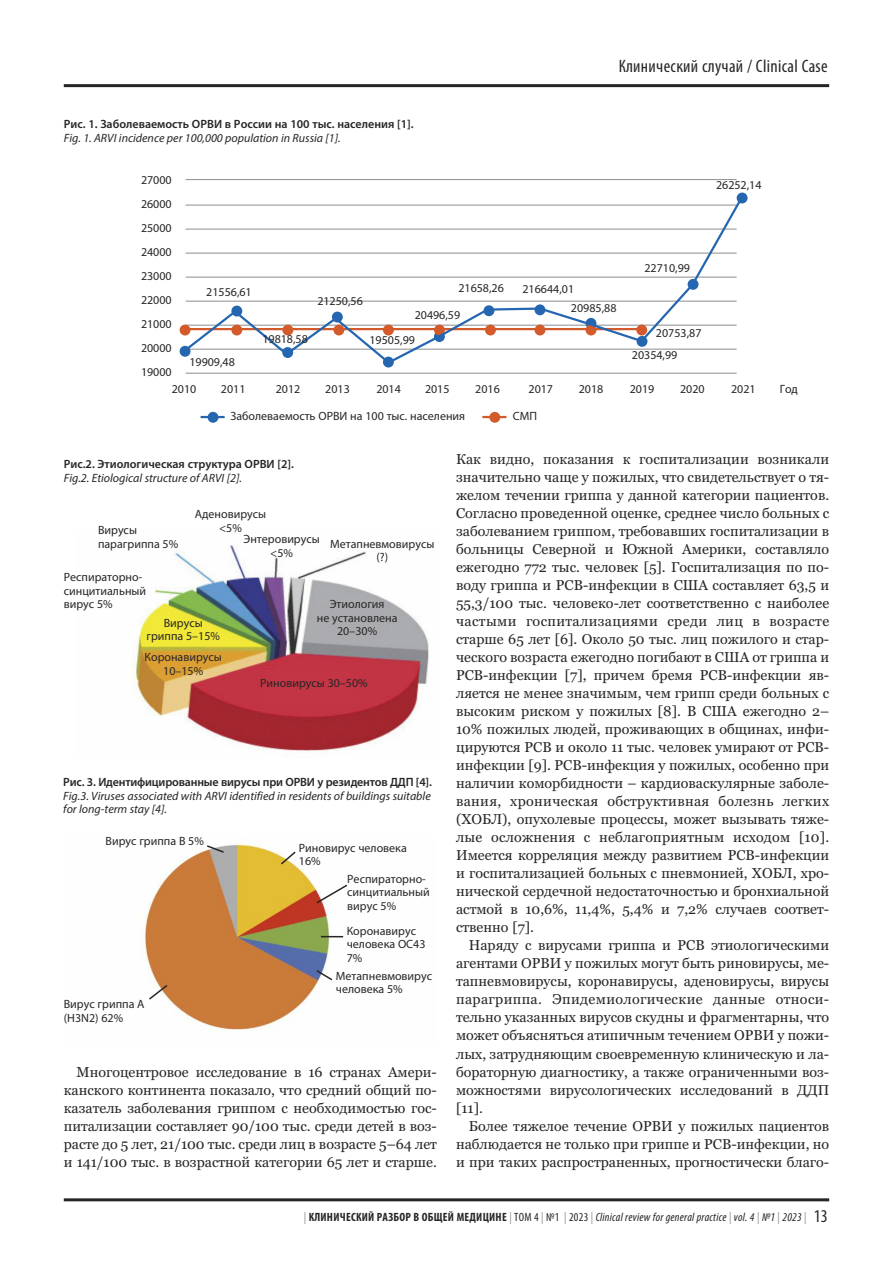
<style>
.page{position:relative;width:893px;height:1263px;background:#fff}
.page>*{position:absolute;margin:0;border:0;box-sizing:border-box;transform-origin:0 0}
.t1{font:condensed 18px "Myriad Pro";letter-spacing:.02em;color:#272526}
.t2{font:14.25px/18px "Georgia";color:#272526;text-align:justify}
.t3{font:12px/13.5px "Myriad Pro";color:#272526}
.t4{font:italic 12px/13.5px "Myriad Pro";color:#272526}
.t5{font:600 12px "Myriad Pro";color:#272526}
.t6{font:italic condensed 12px "Myriad Pro";letter-spacing:.02em;color:#272526}
.s1{font-style:normal;color:#939293}
.s2{font-weight:700;font-style:normal}
.s3{font-style:normal}
.s4{font-style:normal;font-size:18px}
</style>
<div class="page">
<hr style="left:64px;top:1198px;width:765px;height:3px;background:#272526">
<hr style="left:64px;top:84px;width:765px;height:3px;background:#272526">
<img style="left:134px;top:545px;width:295px;height:213px">
<hr style="left:186px;top:179px;width:551px;height:1px;background:#919397">
<hr style="left:186px;top:373px;width:551px;height:1px;background:#919397">
<img style="left:140px;top:839px;width:204px;height:192px">
<div style="left:208px;top:412px;width:10px;height:11px;background:#2566b0;border-radius:50%"></div>
<div style="left:383px;top:357px;width:11px;height:10px;background:#2566b0;border-radius:50%"></div>
<div style="left:737px;top:193px;width:11px;height:10px;background:#2566b0;border-radius:50%"></div>
<svg style="left:180px;top:195px;width:564px;height:170px"></svg>
<hr style="left:201px;top:416px;width:24px;height:2px;background:#2566b0">
<div style="left:489px;top:412px;width:11px;height:11px;background:#d35a2b;border-radius:50%"></div>
<hr style="left:482px;top:416px;width:24px;height:2px;background:#d35a2b">
<svg style="left:205px;top:844px;width:20px;height:10px"></svg>
<svg style="left:279px;top:850px;width:18px;height:16px"></svg>
<svg style="left:315px;top:883px;width:33px;height:22px"></svg>
<svg style="left:321px;top:936px;width:22px;height:1px"></svg>
<svg style="left:315px;top:969px;width:19px;height:13px"></svg>
<svg style="left:147px;top:983px;width:22px;height:18px"></svg>
<p class="t5" style="left:64px;top:120px;width:351px">Рис. 1. Заболеваемость ОРВИ в России на 100 тыс. населения [1].</p>
<p class="t4" style="left:64px;top:132px;width:279px">Fig. 1. ARVI incidence per 100,000 population in Russia [1].</p>
<p class="t1" style="left:619px;top:60px;width:211px">Клинический случай / Clinical Case</p>
<p class="t3" style="left:141px;top:169px;width:32px;line-height:24px;text-align:justify">27000<br>26000<br>25000<br>24000<br>23000<br>22000<br>21000<br>20000<br>19000</p>
<p class="t3" style="left:716px;top:179px;width:47px">26252,14</p>
<p class="t3" style="left:206px;top:286px;width:47px">21556,61</p>
<p class="t3" style="left:189px;top:356px;width:47px">19909,48</p>
<p class="t3" style="left:317px;top:295px;width:47px">21250,56</p>
<p class="t3" style="left:458px;top:283px;width:47px">21658,26</p>
<p class="t3" style="left:522px;top:283px;width:53px">216644,01</p>
<p class="t3" style="left:415px;top:309px;width:47px">20496,59</p>
<p class="t3" style="left:571px;top:303px;width:47px">20985,88</p>
<p class="t3" style="left:262px;top:333px;width:47px">19818,58</p>
<p class="t3" style="left:369px;top:335px;width:47px">19505,99</p>
<p class="t3" style="left:644px;top:262px;width:47px">22710,99</p>
<p class="t3" style="left:656px;top:327px;width:47px">20753,87</p>
<p class="t3" style="left:632px;top:350px;width:47px">20354,99</p>
<p class="t3" style="left:172px;top:383px;width:26px">2010</p>
<p class="t3" style="left:221px;top:383px;width:26px">2011</p>
<p class="t3" style="left:276px;top:383px;width:26px">2012</p>
<p class="t3" style="left:325px;top:383px;width:26px">2013</p>
<p class="t3" style="left:376px;top:383px;width:26px">2014</p>
<p class="t3" style="left:425px;top:383px;width:26px">2015</p>
<p class="t3" style="left:475px;top:383px;width:26px">2016</p>
<p class="t3" style="left:528px;top:383px;width:26px">2017</p>
<p class="t3" style="left:579px;top:383px;width:26px">2018</p>
<p class="t3" style="left:630px;top:383px;width:26px">2019</p>
<p class="t3" style="left:680px;top:383px;width:26px">2020</p>
<p class="t3" style="left:731px;top:383px;width:26px">2021</p>
<p class="t3" style="left:780px;top:383px;width:20px">Год</p>
<p class="t3" style="left:231px;top:410px;width:236px">Заболеваемость ОРВИ на 100 тыс. населения</p>
<p class="t3" style="left:513px;top:410px;width:26px">СМП</p>
<p class="t5" style="left:64px;top:460px;width:232px">Рис.2. Этиологическая структура ОРВИ [2].</p>
<p class="t4" style="left:64px;top:472px;width:180px">Fig.2. Etiological structure of ARVI [2].</p>
<p class="t3" style="left:195px;top:508px;width:73px;text-align:center">Аденовирусы &lt;5%</p>
<p class="t3" style="left:244px;top:533px;width:78px;text-align:center">Энтеровирусы &lt;5%</p>
<p class="t3" style="left:330px;top:538px;width:106px;text-align:center">Метапневмовирусы (?)</p>
<p class="t3" style="left:317px;top:598px;width:82px;text-align:center">Этиология<br>не установлена<br>20–30%</p>
<p class="t3" style="left:98px;top:525px;width:82px">Вирусы парагриппа 5%</p>
<p class="t3" style="left:64px;top:571px;width:84px">Респираторно&shy;синцитиальный вирус 5%</p>
<p class="t3" style="left:146px;top:617px;width:75px;text-align:center">Вирусы гриппа 5–15%</p>
<p class="t3" style="left:145px;top:651px;width:79px;text-align:center">Коронавирусы<br>10–15%</p>
<p class="t3" style="left:260px;top:678px;width:109px">Риновирусы 30–50%</p>
<p class="t5" style="left:63px;top:777px;width:370px">Рис. 3. Идентифицированные вирусы при ОРВИ у резидентов ДДП [4].</p>
<p class="t4" style="left:63px;top:790px;width:369px">Fig.3. Viruses associated with ARVI identified in residents of buildings suitable for long-term stay [4].</p>
<p class="t3" style="left:106px;top:835px;width:100px">Вирус гриппа В 5%</p>
<p class="t3" style="left:64px;top:998px;width:82px">Вирус гриппа А (H3N2) 62%</p>
<p class="t3" style="left:299px;top:842px;width:109px">Риновирус человека<br>16%</p>
<p class="t3" style="left:347px;top:873px;width:84px">Респираторно&shy;синцитиальный вирус 5%</p>
<p class="t3" style="left:347px;top:925px;width:80px">Коронавирус человека ОС43<br>7%</p>
<p class="t3" style="left:336px;top:970px;width:98px">Метапневмовирус человека 5%</p>
<p class="t2" style="left:64px;top:1062px;width:375px;text-indent:13px">Многоцентровое исследование в 16 странах Амери&shy;канского континента показало, что средний общий по&shy;казатель заболевания гриппом с необходимостью гос&shy;питализации составляет 90/100 тыс. среди детей в воз&shy;расте до 5 лет, 21/100 тыс. среди лиц в возрасте 5–64 лет и 141/100 тыс. в возрастной категории 65 лет и старше.</p>
<p class="t2" style="left:456px;top:450px;width:375px">Как видно, показания к госпитализации возникали значительно чаще у пожилых, что свидетельствует о тя&shy;желом течении гриппа у данной категории пациентов.<br>Согласно проведенной оценке, среднее число больных с заболеванием гриппом, требовавших госпитализации в больницы Северной и Южной Америки, составляло ежегодно 772 тыс. человек [5]. Госпитализация по по&shy;воду гриппа и РСВ-инфекции в США составляет 63,5 и 55,3/100 тыс. человеко-лет соответственно с наиболее частыми госпитализациями среди лиц в возрасте старше 65 лет [6]. Около 50 тыс. лиц пожилого и стар&shy;ческого возраста ежегодно погибают в США от гриппа и РСВ-инфекции [7], причем бремя РСВ-инфекции яв&shy;ляется не менее значимым, чем грипп среди больных с высоким риском у пожилых [8]. В США ежегодно 2– 10% пожилых людей, проживающих в общинах, инфи&shy;цируются РСВ и около 11 тыс. человек умирают от РСВ&shy;инфекции [9]. РСВ-инфекция у пожилых, особенно при наличии коморбидности – кардиоваскулярные заболе&shy;вания, хроническая обструктивная болезнь легких (ХОБЛ), опухолевые процессы, может вызывать тяже&shy;лые осложнения с неблагоприятным исходом [10].<br>Имеется корреляция между развитием РСВ-инфекции и госпитализацией больных с пневмонией, ХОБЛ, хро&shy;нической сердечной недостаточностью и бронхиальной астмой в 10,6%, 11,4%, 5,4% и 7,2% случаев соответ&shy;ственно [7].</p>
<p class="t2" style="left:456px;top:936px;width:375px;text-indent:13px">Наряду с вирусами гриппа и РСВ этиологическими агентами ОРВИ у пожилых могут быть риновирусы, ме&shy;тапневмовирусы, коронавирусы, аденовирусы, вирусы парагриппа. Эпидемиологические данные относи&shy;тельно указанных вирусов скудны и фрагментарны, что может объясняться атипичным течением ОРВИ у пожи&shy;лых, затрудняющим своевременную клиническую и ла&shy;бораторную диагностику, а также ограниченными воз&shy;можностями вирусологических исследований в ДДП [11].</p>
<p class="t2" style="left:456px;top:1116px;width:375px;text-indent:13px">Более тяжелое течение ОРВИ у пожилых пациентов наблюдается не только при гриппе и РСВ-инфекции, но и при таких распространенных, прогностически благо-</p>
<p class="t6" style="left:304px;top:1212px;width:525px"><span class="s1">|</span> <span class="s2">КЛИНИЧЕСКИЙ РАЗБОР В ОБщЕЙ МЕДИЦИНЕ</span> <span class="s1">|</span> <span class="s3">ТОМ 4</span> <span class="s1">|</span> <span class="s3">№1</span> <span class="s1">|</span> <span class="s3">2023</span> <span class="s1">|</span> Clinical review for general practice <span class="s1">|</span> vol. 4 <span class="s1">|</span> №1 <span class="s1">|</span> 2023 <span class="s1">|</span> <span class="s4">13</span></p>
</div>
